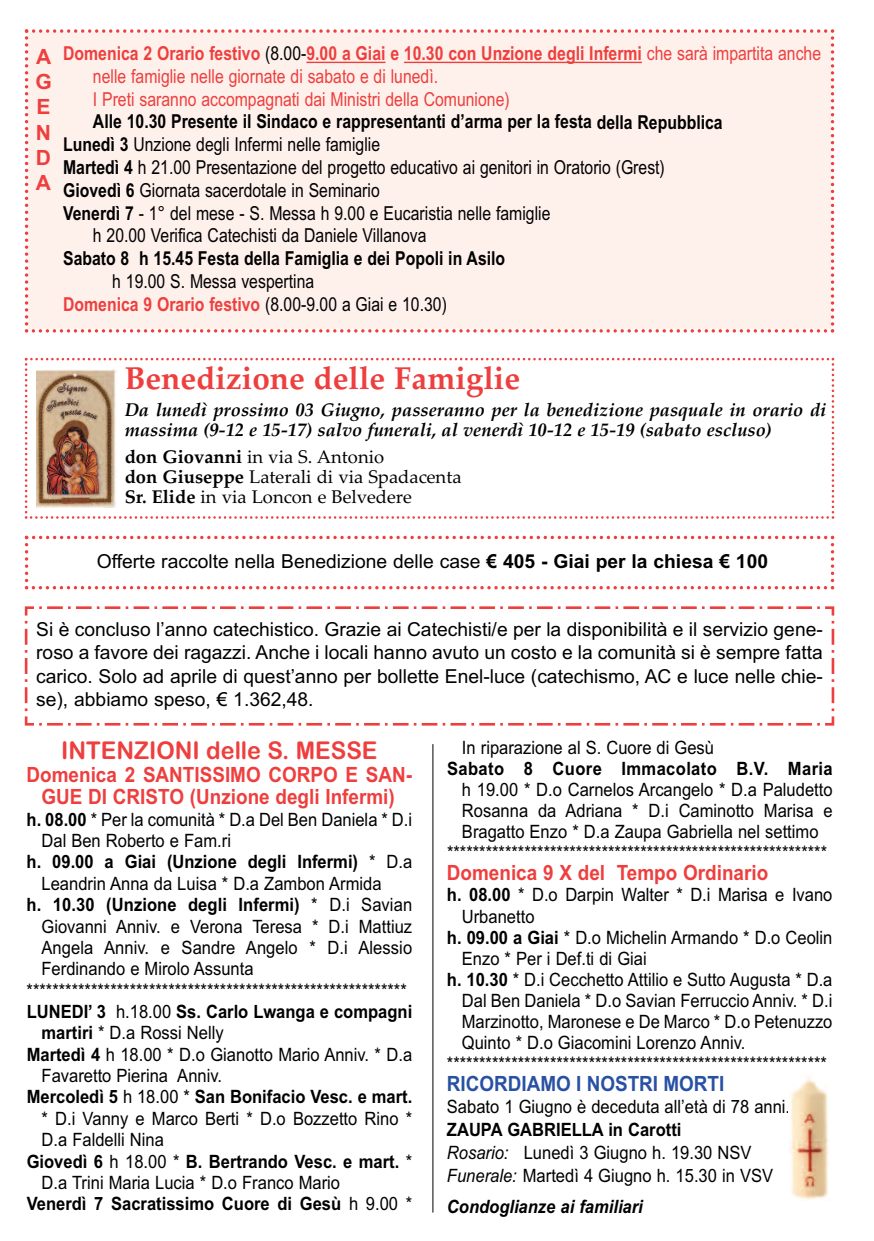
<style>
.page{position:relative;width:874px;height:1241px;background:#fff}
.page>*{position:absolute;margin:0;border:0;box-sizing:border-box;transform-origin:0 0}
.t1{font:700 31.5px "Palatino Linotype";color:#ee3f3e}
.t2{font:24.5px "Arial Rounded MT Bold";color:#ee3f3e;scale:.95 1}
.t3{font:700 21px/22.8px "Arial";color:#ee3f3e;text-align:center;scale:.9 1}
.t4{font:700 21px "Arial";color:#2951a3;scale:.9 1}
.t5{font:700 21px/25.2px "Arial";color:#ee3f3e;text-align:justify}
.t6{font:19.25px/23.1px "Arial";color:#020102;text-align:justify}
.t7{font:19.25px/22.8px "Arial Narrow";color:#020102}
.t8{font:19.25px/22.8px "Arial Narrow";color:#ee3f3e}
.t9{font:700 19.25px "Arial Narrow";color:#020102}
.t10{font:18.38px/22.8px "Arial";color:#020102;scale:.9 1}
.t11{font:700 18.38px "Arial";color:#020102;scale:.9 1}
.t12{font:italic 700 18.38px/19.8px "Palatino Linotype";color:#020102}
.t13{font:18.38px/19.8px "Palatino Linotype";color:#020102}
.t14{font:700 18.38px "Arial";letter-spacing:.02em;color:#020102;scale:.9 1}
.t15{font:italic 700 18.38px "Arial";color:#020102;scale:.9 1}
.s1{font-weight:700}
.s2{color:#020102}
.s3{font-weight:700;color:#ee3f3e}
.s4{font-weight:400}
.s5{font-style:italic}
</style>
<div class="page">
<div style="left:25px;top:29px;width:808px;height:303px;background:#fef0eb"></div>
<hr style="left:306px;top:62px;width:79px;height:1px;background:#ee3f3e">
<hr style="left:404px;top:62px;width:237px;height:1px;background:#ee3f3e">
<svg style="left:25px;top:358px;width:808px;height:160px"></svg>
<div style="left:34px;top:370px;width:89px;height:137px;background:#fff"></div>
<img style="left:36px;top:370px;width:80px;height:137px">
<svg style="left:25px;top:535px;width:808px;height:54px"></svg>
<hr style="left:432px;top:744px;width:1px;height:468px;background:#020102">
<img style="left:790px;top:1076px;width:39px;height:123px">
<svg style="left:24px;top:606px;width:811px;height:120px"></svg>
<p class="t5" style="left:35px;top:44px;width:18px">A G E N D A</p>
<p class="t8" style="left:93px;top:42px;width:729px;text-indent:-30px"><span class="s1">Domenica 2 Orario festivo</span> <span class="s2">(8.00-</span><span class="s1">9.00 a Giai e 10.30 con Unzione degli Infermi</span> che sarà impartita anche nelle famiglie nelle giornate di sabato e di lunedì.<br>I Preti saranno accompagnati dai Ministri della Comunione)</p>
<p class="t9" style="left:93px;top:110px;width:631px">Alle 10.30 Presente il Sindaco e rappresentanti d’arma per la festa della Repubblica</p>
<p class="t7" style="left:63px;top:133px;width:318px"><span class="s1">Lunedì 3</span> Unzione degli Infermi nelle famiglie</p>
<p class="t7" style="left:63px;top:156px;width:603px"><span class="s1">Martedì 4</span> h 21.00 Presentazione del progetto educativo ai genitori in Oratorio (Grest)</p>
<p class="t7" style="left:63px;top:179px;width:318px"><span class="s1">Giovedì 6</span> Giornata sacerdotale in Seminario</p>
<p class="t7" style="left:63px;top:201px;width:488px"><span class="s1">Venerdì 7</span> - 1° del mese - S. Messa h 9.00 e Eucaristia nelle famiglie</p>
<p class="t7" style="left:93px;top:224px;width:335px">h 20.00 Verifica Catechisti da Daniele Villanova</p>
<p class="t9" style="left:63px;top:247px;width:443px">Sabato 8 h 15.45 Festa della Famiglia e dei Popoli in Asilo</p>
<p class="t7" style="left:63px;top:270px;width:385px;text-indent:49px">h 19.00 S. Messa vespertina<br><span class="s3">Domenica 9 Orario festivo</span> (8.00-9.00 a Giai e 10.30)</p>
<h1 class="t1" style="left:125px;top:359px;width:397px">Benedizione delle Famiglie</h1>
<p class="t12" style="left:125px;top:400px;width:702px">Da lunedì prossimo 03 Giugno, passeranno per la benedizione pasquale in orario di massima (9-12 e 15-17) salvo funerali, al venerdì 10-12 e 15-19 (sabato escluso)</p>
<p class="t13" style="left:125px;top:446px;width:338px"><span class="s1">don Giovanni</span> in via S. Antonio<br><span class="s1">don Giuseppe</span> Laterali di via Spadacenta<br><span class="s1">Sr. Elide</span> in via Loncon e Belvedere</p>
<p class="t6" style="left:97px;top:549px;width:672px">Offerte raccolte nella Benedizione delle case <span class="s1">€ 405 - Giai per la chiesa € 100</span></p>
<p class="t6" style="left:36px;top:618px;width:787px">Si è concluso l’anno catechistico. Grazie ai Catechisti/e per la disponibilità e il servizio gene&shy;roso a favore dei ragazzi. Anche i locali hanno avuto un costo e la comunità si è sempre fatta carico. Solo ad aprile di quest’anno per bollette Enel-luce (catechismo, AC e luce nelle chie&shy;se), abbiamo speso, € 1.362,48.</p>
<h2 class="t2" style="left:61px;top:736px;width:334px">INTENZIONI delle S. MESSE</h2>
<p class="t3" style="left:27px;top:762px;width:428px">Domenica 2 SANTISSIMO CORPO E SAN-<br>GUE DI CRISTO (Unzione degli Infermi)</p>
<p class="t10" style="left:27px;top:807px;width:429px"><span class="s1">h. 08.00</span> * Per la comunità * D.a Del Ben Daniela * D.i</p>
<p class="t10" style="left:41px;top:829px;width:212px">Dal Ben Roberto e Fam.ri</p>
<p class="t11" style="left:27px;top:851px;width:429px">h. 09.00 a Giai (Unzione degli Infermi) <span class="s4">* D.a</span></p>
<p class="t10" style="left:41px;top:872px;width:379px">Leandrin Anna da Luisa * D.a Zambon Armida</p>
<p class="t11" style="left:27px;top:894px;width:429px">h. 10.30 (Unzione degli Infermi) <span class="s4">* D.i Savian</span></p>
<p class="t10" style="left:41px;top:914px;width:413px">Giovanni Anniv. e Verona Teresa * D.i Mattiuz</p>
<p class="t10" style="left:41px;top:936px;width:413px">Angela Anniv. e Sandre Angelo * D.i Alessio</p>
<p class="t10" style="left:41px;top:957px;width:237px">Ferdinando e Mirolo Assunta</p>
<p class="t10" style="left:27px;top:978px;width:423px">***********************************************************</p>
<p class="t11" style="left:27px;top:1000px;width:429px">LUNEDI’ 3 <span class="s4">h.18.00</span> Ss. Carlo Lwanga e compagni</p>
<p class="t10" style="left:42px;top:1021px;width:204px"><span class="s1">martiri</span> * D.a Rossi Nelly</p>
<p class="t10" style="left:27px;top:1042px;width:429px"><span class="s1">Martedì 4</span> h 18.00 * D.o Gianotto Mario Anniv. * D.a</p>
<p class="t10" style="left:42px;top:1064px;width:202px">Favaretto Pierina Anniv.</p>
<p class="t11" style="left:27px;top:1086px;width:429px">Mercoledì 5 <span class="s4">h 18.00 *</span> San Bonifacio Vesc. e mart.</p>
<p class="t10" style="left:42px;top:1106px;width:413px">* D.i Vanny e Marco Berti * D.o Bozzetto Rino *</p>
<p class="t10" style="left:42px;top:1128px;width:137px">D.a Faldelli Nina</p>
<p class="t11" style="left:27px;top:1150px;width:429px">Giovedì 6 <span class="s4">h 18.00 *</span> B. Bertrando Vesc. e mart. <span class="s4">*</span></p>
<p class="t10" style="left:42px;top:1170px;width:333px">D.a Trini Maria Lucia * D.o Franco Mario</p>
<p class="t11" style="left:27px;top:1192px;width:429px">Venerdì 7 Sacratissimo Cuore di Gesù <span class="s4">h 9.00 *</span></p>
<p class="t10" style="left:461px;top:736px;width:281px">In riparazione al S. Cuore di Gesù</p>
<p class="t14" style="left:447px;top:758px;width:429px">Sabato 8 Cuore Immacolato B.V. Maria</p>
<p class="t10" style="left:461px;top:778px;width:413px">h 19.00 * D.o Carnelos Arcangelo * D.a Paludetto</p>
<p class="t10" style="left:461px;top:799px;width:413px">Rosanna da Adriana * D.i Caminotto Marisa e</p>
<p class="t10" style="left:461px;top:820px;width:397px">Bragatto Enzo * D.a Zaupa Gabriella nel settimo</p>
<p class="t10" style="left:447px;top:841px;width:423px">***********************************************************</p>
<p class="t3" style="left:446px;top:861px;width:358px">Domenica 9 X del Tempo Ordinario</p>
<p class="t10" style="left:446px;top:883px;width:429px"><span class="s1">h. 08.00</span> * D.o Darpin Walter * D.i Marisa e Ivano</p>
<p class="t10" style="left:461px;top:904px;width:82px">Urbanetto</p>
<p class="t10" style="left:446px;top:925px;width:429px"><span class="s1">h. 09.00 a Giai</span> * D.o Michelin Armando * D.o Ceolin</p>
<p class="t10" style="left:461px;top:946px;width:207px">Enzo * Per i Def.ti di Giai</p>
<p class="t10" style="left:446px;top:967px;width:429px"><span class="s1">h. 10.30</span> * D.i Cecchetto Attilio e Sutto Augusta * D.a</p>
<p class="t10" style="left:461px;top:988px;width:413px">Dal Ben Daniela * D.o Savian Ferruccio Anniv. * D.i</p>
<p class="t10" style="left:461px;top:1009px;width:413px">Marzinotto, Maronese e De Marco * D.o Petenuzzo</p>
<p class="t10" style="left:461px;top:1030px;width:316px">Quinto * D.o Giacomini Lorenzo Anniv.</p>
<p class="t10" style="left:446px;top:1051px;width:423px">***********************************************************</p>
<p class="t4" style="left:446px;top:1070px;width:309px">RICORDIAMO I NOSTRI MORTI</p>
<p class="t10" style="left:446px;top:1095px;width:383px">Sabato 1 Giugno è deceduta all’età di 78 anni.</p>
<p class="t10" style="left:446px;top:1118px;width:364px"><span class="s1">ZAUPA GABRIELLA in Carotti<br></span><span class="s5">Rosario:</span> Lunedì 3 Giugno h. 19.30 NSV<br><span class="s5">Funerale:</span> Martedì 4 Giugno h. 15.30 in VSV</p>
<p class="t15" style="left:446px;top:1195px;width:219px">Condoglianze ai familiari</p>
</div>
